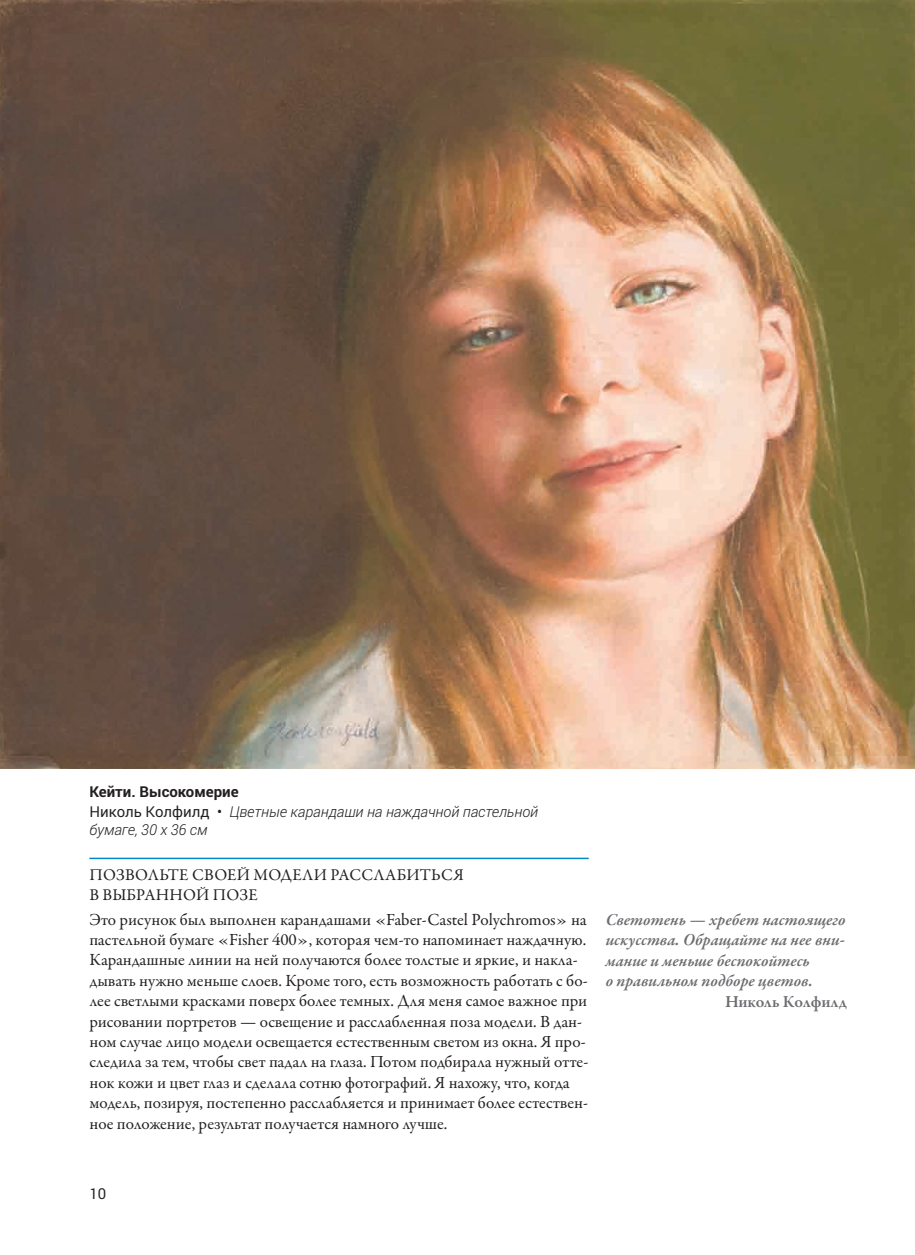
<style>
.page{position:relative;width:915px;height:1255px;background:#fff}
.page>*{position:absolute;margin:0;border:0;box-sizing:border-box;transform-origin:0 0}
.t1{font:17.1px/20.4px "Garamond Premr Pro";color:#231f20}
.t2{font:italic 600 17.1px "Garamond Premr Pro";color:#6c6d70}
.t3{font:600 17.1px "Garamond Premr Pro";letter-spacing:-.005em;color:#6c6d70}
.t4{font:16.5px/19.5px "Garamond Premr Pro";letter-spacing:.01em;color:#231f20}
.t5{font:italic 300 15px/20.1px "Roboto";color:#231f20}
.t6{font:15px "Roboto";color:#231f20}
.s1{font-weight:700;font-style:normal}
.s2{font-weight:400;font-style:normal}
</style>
<div class="page">
<hr style="left:89px;top:857px;width:499px;height:2px;background:#0089cf">
<img style="left:0;top:0;width:914px;height:769px">
<p class="t5" style="left:89px;top:782px;width:450px"><span class="s1">Кейти. Высокомерие<br></span><span class="s2">Николь Колфилд •</span> Цветные карандаши на наждачной пастельной</p>
<p class="t5" style="left:89px;top:820px;width:120px">бумаге, 30 х 36 см</p>
<p class="t4" style="left:89px;top:866px;width:376px">ПОЗВОЛЬТЕ СВОЕЙ МОДЕЛИ РАССЛАБИТЬСЯ<br>В ВЫБРАННОЙ ПОЗЕ</p>
<p class="t1" style="left:89px;top:910px;width:500px">Это рисунок был выполнен карандашами «Faber-Castel Polychromos» на пастельной бумаге «Fisher 400», которая чем-то напоминает наждачную.<br>Карандашные линии на ней получаются более толстые и яркие, и накла&shy;дывать нужно меньше слоев. Кроме того, есть возможность работать с бо&shy;лее светлыми красками поверх более темных. Для меня самое важное при рисовании портретов — освещение и расслабленная поза модели. В дан&shy;ном случае лицо модели освещается естественным светом из окна. Я про&shy;следила за тем, чтобы свет падал на глаза. Потом подбирала нужный отте&shy;нок кожи и цвет глаз и сделала сотню фотографий. Я нахожу, что, когда модель, позируя, постепенно расслабляется и принимает более естествен&shy;ное положение, результат получается намного лучше.</p>
<p class="t2" style="left:605px;top:909px;width:241px">Светотень — хребет настоящего</p>
<p class="t2" style="left:605px;top:929px;width:241px">искусства. Обращайте на нее вни-</p>
<p class="t2" style="left:605px;top:949px;width:206px">мание и меньше беспокойтесь</p>
<p class="t2" style="left:605px;top:970px;width:209px">о правильном подборе цветов.</p>
<p class="t3" style="left:724px;top:990px;width:123px">Николь Колфилд</p>
<p class="t6" style="left:89px;top:1184px;width:18px">10</p>
</div>
